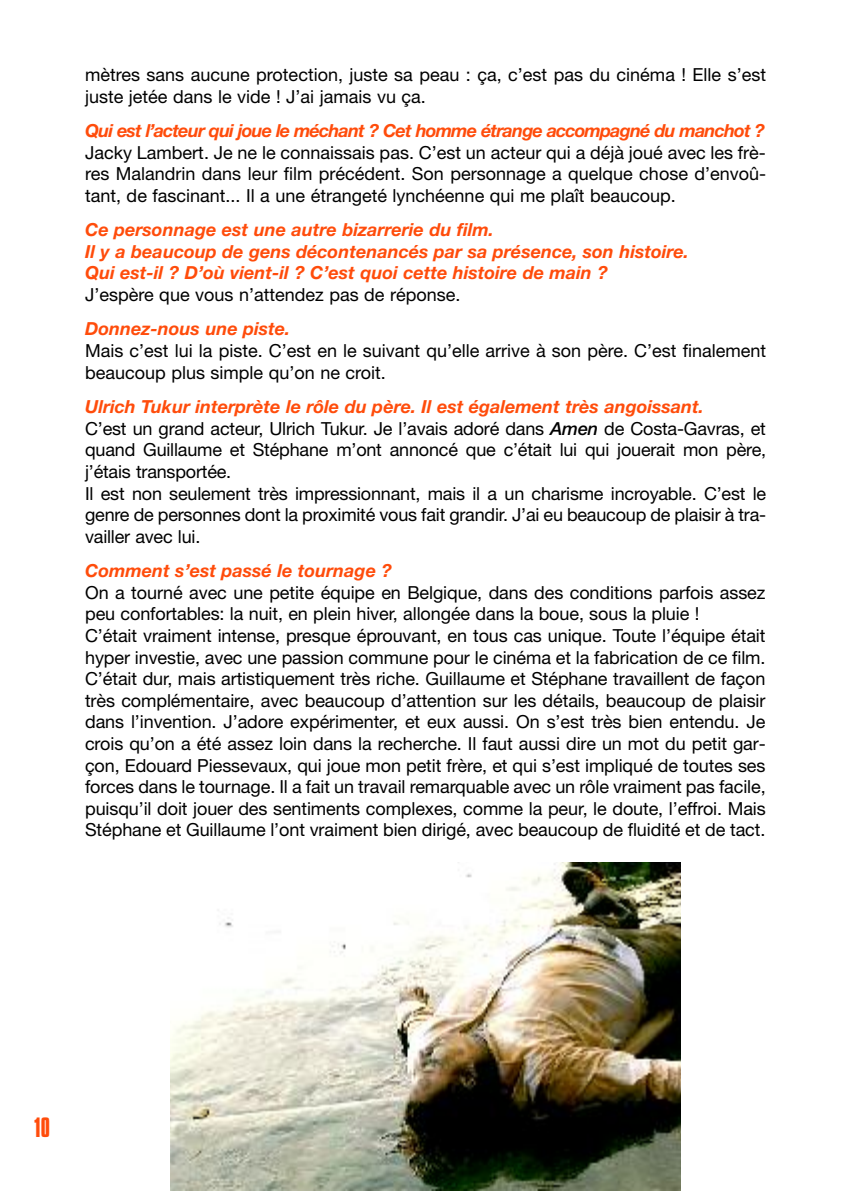
<style>
.page{position:relative;width:851px;height:1191px;background:#fff}
.page>*{position:absolute;margin:0;border:0;box-sizing:border-box;transform-origin:0 0}
.t1{font:24px "Compacta BT";color:#ff4c0b}
.t2{font:18px/21.6px "Helvetica Neue";letter-spacing:-.005em;color:#000}
.t3{font:italic 700 18px/21.6px "Helvetica Neue";color:#ff4c0b}
.t4{font:italic 700 18px "Helvetica Neue";letter-spacing:-.045em;color:#ff4c0b}
.s1{font-weight:700;font-style:italic;color:#ff4c0b}
.s2{font-weight:500;font-style:italic}
</style>
<div class="page">
<img style="left:170px;top:862px;width:510px;height:329px">
<p class="t2" style="left:85px;top:65px;width:682px">mètres sans aucune protection, juste sa peau : ça, c’est pas du cinéma ! Elle s’est juste jetée dans le vide ! J’ai jamais vu ça.</p>
<p class="t4" style="left:85px;top:124px;width:681px">Qui est l’acteur qui joue le méchant ? Cet homme étrange accompagné du manchot ?</p>
<p class="t2" style="left:85px;top:143px;width:682px;text-align:justify">Jacky Lambert. Je ne le connaissais pas. C’est un acteur qui a déjà joué avec les frè&shy;res Malandrin dans leur film précédent. Son personnage a quelque chose d’envoû&shy;tant, de fascinant... Il a une étrangeté lynchéenne qui me plaît beaucoup.</p>
<p class="t3" style="left:85px;top:221px;width:605px">Ce personnage est une autre bizarrerie du film.<br>Il y a beaucoup de gens décontenancés par sa présence, son histoire.<br>Qui est-il ? D’où vient-il ? C’est quoi cette histoire de main ?</p>
<p class="t2" style="left:85px;top:285px;width:377px">J’espère que vous n’attendez pas de réponse.</p>
<p class="t3" style="left:85px;top:320px;width:207px">Donnez-nous une piste.</p>
<p class="t2" style="left:85px;top:341px;width:682px">Mais c’est lui la piste. C’est en le suivant qu’elle arrive à son père. C’est finalement beaucoup plus simple qu’on ne croit.</p>
<p class="t2" style="left:85px;top:397px;width:682px"><span class="s1">Ulrich Tukur interprète le rôle du père. Il est également très angoissant.<br></span>C’est un grand acteur, Ulrich Tukur. Je l’avais adoré dans <span class="s2">Amen</span> de Costa-Gavras, et quand Guillaume et Stéphane m’ont annoncé que c’était lui qui jouerait mon père, j’étais transportée.<br>Il est non seulement très impressionnant, mais il a un charisme incroyable. C’est le genre de personnes dont la proximité vous fait grandir. J’ai eu beaucoup de plaisir à tra&shy;vailler avec lui.</p>
<p class="t3" style="left:85px;top:561px;width:308px">Comment s’est passé le tournage ?</p>
<p class="t2" style="left:85px;top:583px;width:682px">On a tourné avec une petite équipe en Belgique, dans des conditions parfois assez peu confortables: la nuit, en plein hiver, allongée dans la boue, sous la pluie !<br>C’était vraiment intense, presque éprouvant, en tous cas unique. Toute l’équipe était hyper investie, avec une passion commune pour le cinéma et la fabrication de ce film.<br>C’était dur, mais artistiquement très riche. Guillaume et Stéphane travaillent de façon très complémentaire, avec beaucoup d’attention sur les détails, beaucoup de plaisir dans l’invention. J’adore expérimenter, et eux aussi. On s’est très bien entendu. Je crois qu’on a été assez loin dans la recherche. Il faut aussi dire un mot du petit gar&shy;çon, Edouard Piessevaux, qui joue mon petit frère, et qui s’est impliqué de toutes ses forces dans le tournage. Il a fait un travail remarquable avec un rôle vraiment pas facile, puisqu’il doit jouer des sentiments complexes, comme la peur, le doute, l’effroi. Mais Stéphane et Guillaume l’ont vraiment bien dirigé, avec beaucoup de fluidité et de tact.</p>
<h1 class="t1" style="left:34px;top:1117px;width:17px">10</h1>
</div>
